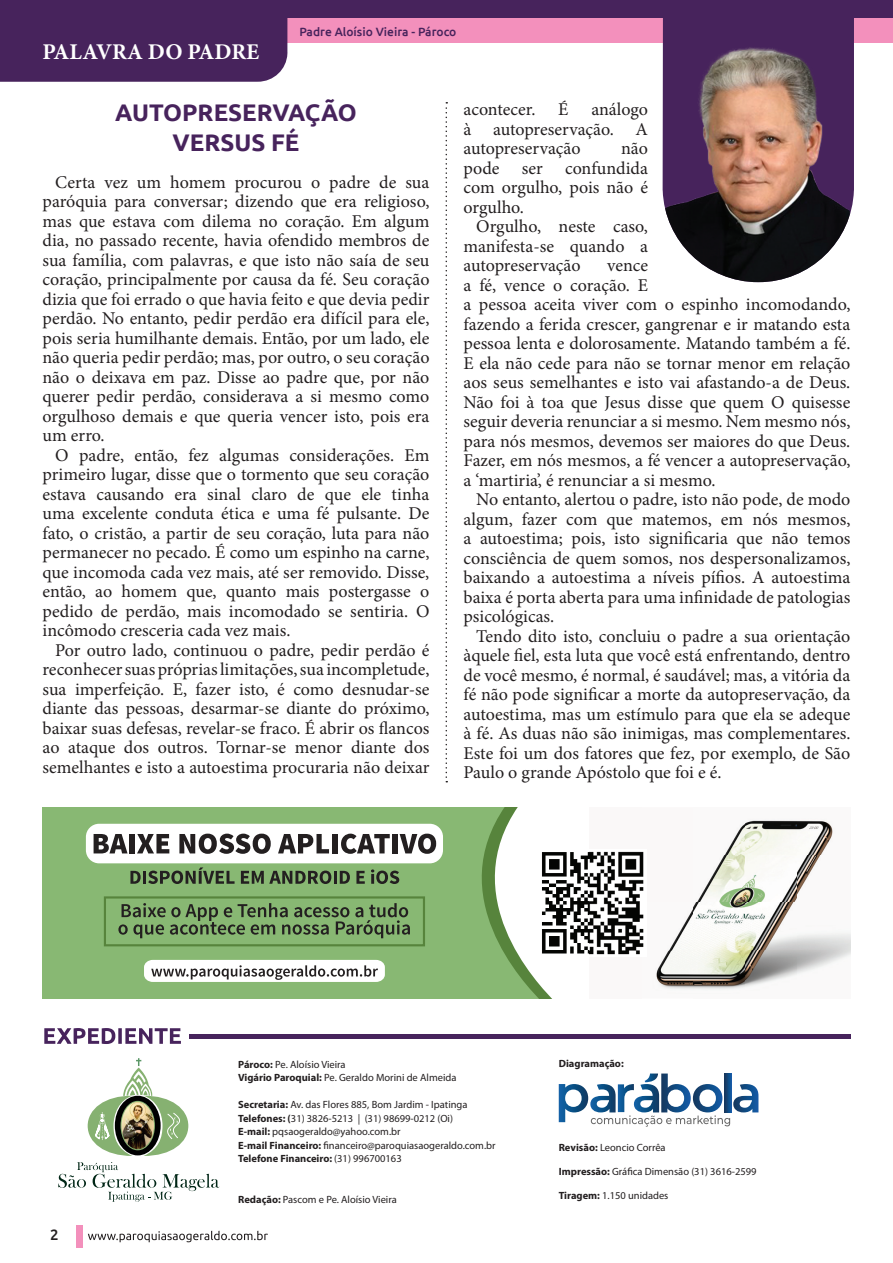
<style>
.page{position:relative;width:893px;height:1263px;background:#fff}
.page>*{position:absolute;margin:0;border:0;box-sizing:border-box;transform-origin:0 0}
.t1{font:700 24px "Ubuntu";color:#47235c}
.t2{font:700 22.5px "Minion Pro";color:#fff}
.t3{font:18px/19.5px "Minion Pro";color:#231f20;text-align:justify}
.t4{font:500 15px "Ubuntu";color:#231f20}
.t5{font:500 12px "Ubuntu";color:#47235c}
.t6{font:10.5px "Myriad Pro";color:#231f20}
.t7{font:700 10.5px "Myriad Pro";color:#231f20}
.s1{font-weight:700}
.s2{font-weight:400}
</style>
<div class="page">
<div style="left:77px;top:1225px;width:6px;height:23px;background:#f390bc"></div>
<svg style="left:88px;top:1231px;width:180px;height:11px"></svg>
<div style="left:264px;top:0;width:629px;height:43px;background:#f390bc"></div>
<div style="left:283px;top:0;width:610px;height:18px;background:#47235c"></div>
<svg style="left:44px;top:1028px;width:137px;height:16px"></svg>
<hr style="left:189px;top:1034px;width:661px;height:4px;background:#47235c">
<svg style="left:446px;top:102px;width:1px;height:680px"></svg>
<div style="left:0;top:0;width:287px;height:82px;background:#47235c"></div>
<img style="left:663px;top:18px;width:191px;height:264px">
<svg style="left:88px;top:1058px;width:101px;height:98px"></svg>
<div style="left:115px;top:1096px;width:46px;height:59px;background:#000001;border-radius:50%"></div>
<svg style="left:121px;top:1101px;width:34px;height:49px"></svg>
<img style="left:121px;top:1102px;width:33px;height:47px">
<svg style="left:58px;top:1162px;width:161px;height:40px"></svg>
<svg style="left:559px;top:1073px;width:199px;height:54px"></svg>
<img style="left:724px;top:820px;width:109px;height:35px">
<img style="left:668px;top:855px;width:182px;height:96px">
<img style="left:656px;top:951px;width:194px;height:39px">
<img style="left:557px;top:851px;width:87px;height:104px">
<svg style="left:544px;top:852px;width:13px;height:146px"></svg>
<svg style="left:43px;top:807px;width:501px;height:191px;background:#92bc7f"></svg>
<div style="left:86px;top:824px;width:357px;height:39px;background:#fff;border-radius:13px"></div>
<svg style="left:94px;top:834px;width:34px;height:19px"></svg>
<div style="left:129px;top:834px;width:6px;height:19px;background:#231f20"></div>
<svg style="left:137px;top:834px;width:32px;height:19px"></svg>
<svg style="left:179px;top:834px;width:92px;height:20px"></svg>
<svg style="left:278px;top:834px;width:51px;height:19px"></svg>
<div style="left:332px;top:834px;width:6px;height:19px;background:#231f20"></div>
<svg style="left:341px;top:834px;width:49px;height:20px"></svg>
<div style="left:393px;top:834px;width:5px;height:19px;background:#231f20"></div>
<svg style="left:400px;top:834px;width:36px;height:20px"></svg>
<svg style="left:130px;top:867px;width:105px;height:17px;background:#607c52"></svg>
<svg style="left:241px;top:870px;width:109px;height:14px;background:#566d4a"></svg>
<svg style="left:356px;top:871px;width:9px;height:13px"></svg>
<svg style="left:371px;top:869px;width:28px;height:15px"></svg>
<svg style="left:144px;top:960px;width:241px;height:22px"></svg>
<svg style="left:118px;top:903px;width:292px;height:35px;background:#6d905d"></svg>
<div style="left:104px;top:896px;width:321px;height:50px;border:2px solid #57843c"></div>
<p class="t2" style="left:43px;top:36px;width:218px">PALAVRA DO PADRE</p>
<p class="t5" style="left:299px;top:24px;width:159px">Padre Aloísio Vieira - Pároco</p>
<p class="t1" style="left:115px;top:98px;width:243px">AUTOPRESERVAÇÃO</p>
<p class="t1" style="left:173px;top:128px;width:128px">VERSUS FÉ</p>
<p class="t3" style="left:43px;top:172px;width:388px;text-indent:13px">Certa vez um homem procurou o padre de sua paróquia para conversar; dizendo que era religioso, mas que estava com dilema no coração. Em algum dia, no passado recente, havia ofendido membros de sua família, com palavras, e que isto não saía de seu coração, principalmente por causa da fé. Seu coração dizia que foi errado o que havia feito e que devia pedir perdão. No entanto, pedir perdão era difícil para ele, pois seria humilhante demais. Então, por um lado, ele não queria pedir perdão; mas, por outro, o seu coração não o deixava em paz. Disse ao padre que, por não querer pedir perdão, considerava a si mesmo como orgulhoso demais e que queria vencer isto, pois era um erro.</p>
<p class="t3" style="left:43px;top:445px;width:388px;text-indent:13px">O padre, então, fez algumas considerações. Em primeiro lugar, disse que o tormento que seu coração estava causando era sinal claro de que ele tinha uma excelente conduta ética e uma fé pulsante. De fato, o cristão, a partir de seu coração, luta para não permanecer no pecado. É como um espinho na carne, que incomoda cada vez mais, até ser removido. Disse, então, ao homem que, quanto mais postergasse o pedido de perdão, mais incomodado se sentiria. O incômodo cresceria cada vez mais.</p>
<p class="t3" style="left:43px;top:640px;width:388px;text-indent:13px">Por outro lado, continuou o padre, pedir perdão é reconhecer suas próprias limitações, sua incompletude, sua imperfeição. E, fazer isto, é como desnudar-se diante das pessoas, desarmar-se diante do próximo, baixar suas defesas, revelar-se fraco. É abrir os flancos ao ataque dos outros. Tornar-se menor diante dos semelhantes e isto a autoestima procuraria não deixar</p>
<p class="t3" style="left:463px;top:100px;width:74px">acontecer.</p>
<p class="t3" style="left:558px;top:100px;width:12px">É</p>
<p class="t3" style="left:463px;top:100px;width:186px;text-indent:128px">análogo à autopreservação. A autopreservação</p>
<p class="t3" style="left:463px;top:139px;width:186px;text-indent:158px">não pode ser confundida com orgulho, pois não é orgulho.</p>
<p class="t3" style="left:463px;top:217px;width:186px;text-indent:13px">Orgulho, neste caso, manifesta-se quando a autopreservação</p>
<p class="t3" style="left:463px;top:256px;width:388px;text-align:left;text-indent:144px">vence<br>a fé, vence o coração. E<br>a pessoa aceita viver com o espinho incomodando, fazendo a ferida crescer, gangrenar e ir matando esta pessoa lenta e dolorosamente. Matando também a fé.<br>E ela não cede para não se tornar menor em relação aos seus semelhantes e isto vai afastando-a de Deus.<br>Não foi à toa que Jesus disse que quem O quisesse seguir deveria renunciar a si mesmo. Nem mesmo nós, para nós mesmos, devemos ser maiores do que Deus.<br>Fazer, em nós mesmos, a fé vencer a autopreservação, a ‘martiria’, é renunciar a si mesmo.</p>
<p class="t3" style="left:463px;top:490px;width:388px;text-indent:13px">No entanto, alertou o padre, isto não pode, de modo algum, fazer com que matemos, em nós mesmos, a autoestima; pois, isto significaria que não temos consciência de quem somos, nos despersonalizamos, baixando a autoestima a níveis pífios. A autoestima baixa é porta aberta para uma infinidade de patologias psicológicas.</p>
<p class="t3" style="left:463px;top:626px;width:388px;text-indent:13px">Tendo dito isto, concluiu o padre a sua orientação àquele fiel, esta luta que você está enfrentando, dentro de você mesmo, é normal, é saudável; mas, a vitória da fé não pode significar a morte da autopreservação, da autoestima, mas um estímulo para que ela se adeque à fé. As duas não são inimigas, mas complementares.<br>Este foi um dos fatores que fez, por exemplo, de São Paulo o grande Apóstolo que foi e é.</p>
<p class="t4" style="left:50px;top:1225px;width:10px">2</p>
<p class="t6" style="left:238px;top:1058px;width:109px"><span class="s1">Pároco:</span> Pe. Aloísio Vieira</p>
<p class="t6" style="left:238px;top:1071px;width:220px"><span class="s1">Vigário Paroquial:</span> Pe. Geraldo Morini de Almeida</p>
<p class="t6" style="left:238px;top:1098px;width:231px"><span class="s1">Secretaria:</span> Av. das Flores 885, Bom Jardim - Ipatinga</p>
<p class="t6" style="left:238px;top:1112px;width:216px"><span class="s1">Telefones: (</span>31) 3826-5213 | (31) 98699-0212 (Oi)</p>
<p class="t6" style="left:238px;top:1125px;width:164px"><span class="s1">E-mail:</span> pqsaogeraldo@yahoo.com.br</p>
<p class="t6" style="left:238px;top:1139px;width:259px"><span class="s1">E-mail Financeiro:</span> financeiro@paroquiasaogeraldo.com.br</p>
<p class="t7" style="left:238px;top:1152px;width:165px">Telefone Financeiro: <span class="s2">(31) 996700163</span></p>
<p class="t6" style="left:238px;top:1193px;width:160px"><span class="s1">Redação:</span> Pascom e Pe. Aloísio Vieira</p>
<p class="t7" style="left:559px;top:1056px;width:67px">Diagramação:</p>
<p class="t6" style="left:559px;top:1141px;width:108px"><span class="s1">Revisão:</span> Leoncio Corrêa</p>
<p class="t6" style="left:559px;top:1165px;width:199px"><span class="s1">Impressão:</span> Gráfica Dimensão (31) 3616-2599</p>
<p class="t6" style="left:559px;top:1189px;width:111px"><span class="s1">Tiragem:</span> 1.150 unidades</p>
</div>
